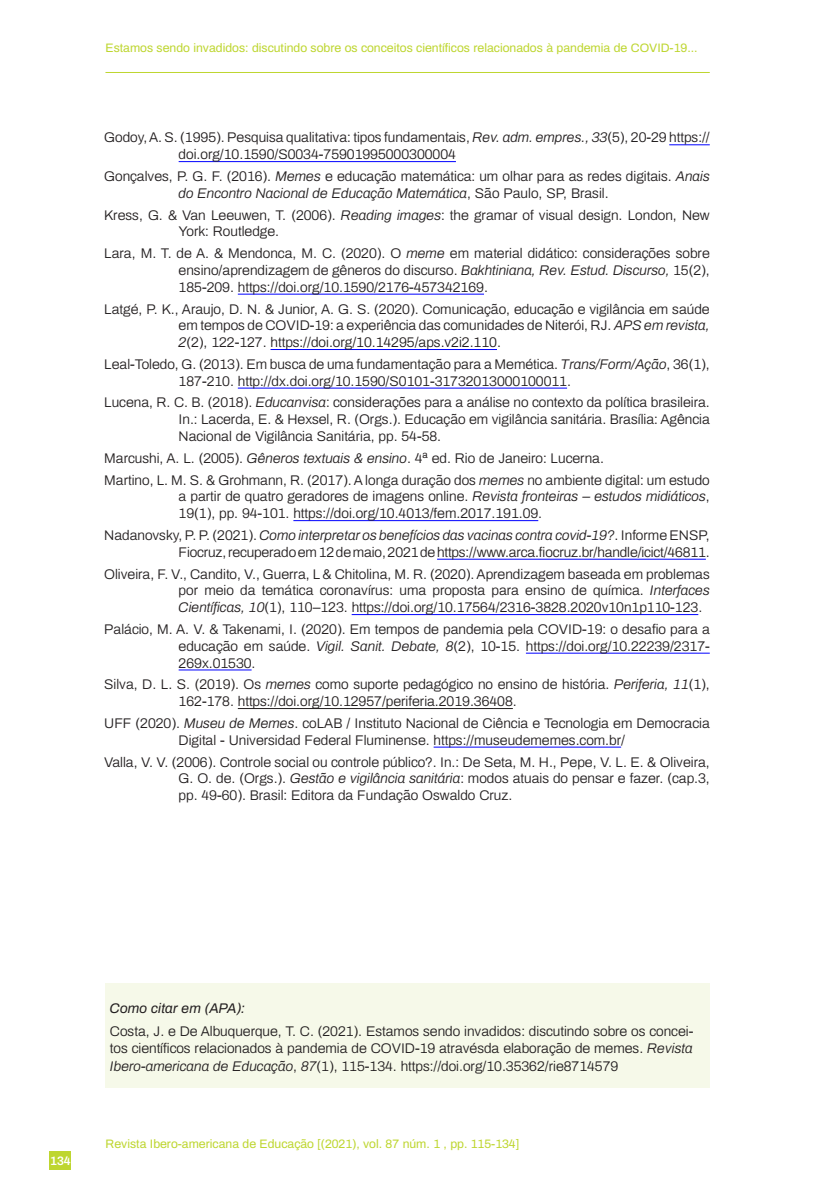
<style>
.page{position:relative;width:819px;height:1191px;background:#fff}
.page>*{position:absolute;margin:0;border:0;box-sizing:border-box;transform-origin:0 0}
.RIE_TextoBibliografí{font:300 14px/16.8px "Archivo";color:#231f20;text-align:justify}
.RIE_ComoCitar{font:300 14px/17.5px "Archivo";color:#231f20;text-align:justify}
.RIE_ComoCitar-2{font:italic 14px "Archivo";color:#231f20}
.t1{font:12.25px "Archivo";color:#bed630}
.t2{font:600 12.25px "Archivo";color:#fff}
.s1{font-style:italic}
</style>
<div class="page">
<hr style="left:105px;top:72px;width:604px;height:1px;background:#bed630">
<div style="left:50px;top:1151px;width:21px;height:19px;background:#bed630"></div>
<hr style="left:669px;top:144px;width:40px;height:1px;background:#00f">
<hr style="left:179px;top:161px;width:277px;height:1px;background:#00f">
<hr style="left:238px;top:294px;width:246px;height:1px;background:#00f">
<hr style="left:270px;top:349px;width:227px;height:1px;background:#00f">
<hr style="left:238px;top:388px;width:329px;height:1px;background:#00f">
<hr style="left:293px;top:520px;width:245px;height:1px;background:#00f">
<hr style="left:437px;top:559px;width:268px;height:1px;background:#00f">
<hr style="left:351px;top:614px;width:347px;height:1px;background:#00f">
<hr style="left:526px;top:653px;width:183px;height:1px;background:#00f">
<hr style="left:179px;top:669px;width:72px;height:1px;background:#00f">
<hr style="left:238px;top:708px;width:275px;height:1px;background:#231f20">
<hr style="left:433px;top:747px;width:188px;height:1px;background:#00f">
<div style="left:105px;top:983px;width:604px;height:104px;background:#f6f9e9"></div>
<p class="t1" style="left:106px;top:39px;width:593px">Estamos sendo invadidos: discutindo sobre os conceitos científicos relacionados à pandemia de COVID-19...</p>
<p class="RIE_TextoBibliografí" style="left:179px;top:128px;width:532px;text-indent:-74px">Godoy, A. S. (1995). Pesquisa qualitativa: tipos fundamentais, <span class="s1">Rev. adm. empres., 33</span>(5), 20-29 https:// doi.org/10.1590/S0034-75901995000300004</p>
<p class="RIE_TextoBibliografí" style="left:179px;top:167px;width:532px;text-indent:-74px">Gonçalves, P. G. F. (2016). <span class="s1">Memes</span> e educação matemática: um olhar para as redes digitais. <span class="s1">Anais do Encontro Nacional de Educação Matemática</span>, São Paulo, SP, Brasil.</p>
<p class="RIE_TextoBibliografí" style="left:179px;top:205px;width:532px;text-indent:-74px">Kress, G. &amp; Van Leeuwen, T. (2006). <span class="s1">Reading images</span>: the gramar of visual design. London, New<br>York: Routledge.</p>
<p class="RIE_TextoBibliografí" style="left:179px;top:244px;width:532px;text-indent:-74px">Lara, M. T. de A. &amp; Mendonca, M. C. (2020). O <span class="s1">meme</span> em material didático: considerações sobre ensino/aprendizagem de gêneros do discurso. <span class="s1">Bakhtiniana, Rev. Estud. Discurso,</span> 15(2), 185-209. https://doi.org/10.1590/2176-457342169.</p>
<p class="RIE_TextoBibliografí" style="left:179px;top:299px;width:532px;text-indent:-74px">Latgé, P. K., Araujo, D. N. &amp; Junior, A. G. S. (2020). Comunicação, educação e vigilância em saúde em tempos de COVID-19: a experiência das comunidades de Niterói, RJ. <span class="s1">APS em revista, 2</span>(2), 122-127. https://doi.org/10.14295/aps.v2i2.110.</p>
<p class="RIE_TextoBibliografí" style="left:179px;top:355px;width:532px;text-indent:-74px">Leal-Toledo, G. (2013). Em busca de uma fundamentação para a Memética. <span class="s1">Trans/Form/Ação</span>, 36(1),<br>187-210. http://dx.doi.org/10.1590/S0101-31732013000100011.</p>
<p class="RIE_TextoBibliografí" style="left:179px;top:393px;width:532px;text-indent:-74px">Lucena, R. C. B. (2018). <span class="s1">Educanvisa</span>: considerações para a análise no contexto da política brasileira.<br>In.: Lacerda, E. &amp; Hexsel, R. (Orgs.). Educação em vigilância sanitária. Brasília: Agência Nacional de Vigilância Sanitária, pp. 54-58.</p>
<p class="RIE_TextoBibliografí" style="left:104px;top:449px;width:501px">Marcushi, A. L. (2005). <span class="s1">Gêneros textuais &amp; ensino</span>. 4ª ed. Rio de Janeiro: Lucerna.</p>
<p class="RIE_TextoBibliografí" style="left:179px;top:470px;width:532px;text-indent:-74px">Martino, L. M. S. &amp; Grohmann, R. (2017). A longa duração dos <span class="s1">memes</span> no ambiente digital: um estudo a partir de quatro geradores de imagens online. <span class="s1">Revista fronteiras – estudos midiáticos</span>, 19(1), pp. 94-101. https://doi.org/10.4013/fem.2017.191.09.</p>
<p class="RIE_TextoBibliografí" style="left:104px;top:526px;width:607px;text-align:right">Nadanovsky, P. P. (2021). <span class="s1">Como interpretar os benefícios das vacinas contra covid-19?</span>. Informe ENSP,<br>Fiocruz, recuperado em 12 de maio, 2021 de https://www.arca.fiocruz.br/handle/icict/46811.</p>
<p class="RIE_TextoBibliografí" style="left:179px;top:564px;width:532px;text-indent:-74px">Oliveira, F. V., Candito, V., Guerra, L &amp; Chitolina, M. R. (2020). Aprendizagem baseada em problemas por meio da temática coronavírus: uma proposta para ensino de química. <span class="s1">Interfaces Científicas, 10</span>(1), 110–123. https://doi.org/10.17564/2316-3828.2020v10n1p110-123.</p>
<p class="RIE_TextoBibliografí" style="left:179px;top:620px;width:532px;text-indent:-74px">Palácio, M. A. V. &amp; Takenami, I. (2020). Em tempos de pandemia pela COVID-19: o desafio para a educação em saúde. <span class="s1">Vigil. Sanit. Debate, 8</span>(2), 10-15. https://doi.org/10.22239/2317- 269x.01530.</p>
<p class="RIE_TextoBibliografí" style="left:179px;top:675px;width:532px;text-indent:-74px">Silva, D. L. S. (2019). Os <span class="s1">memes</span> como suporte pedagógico no ensino de história. <span class="s1">Periferia, 11</span>(1),<br>162-178. https://doi.org/10.12957/periferia.2019.36408.</p>
<p class="RIE_TextoBibliografí" style="left:179px;top:713px;width:532px;text-indent:-74px">UFF (2020). <span class="s1">Museu de Memes</span>. coLAB / Instituto Nacional de Ciência e Tecnologia em Democracia<br>Digital - Universidad Federal Fluminense. https://museudememes.com.br/</p>
<p class="RIE_TextoBibliografí" style="left:179px;top:752px;width:532px;text-indent:-74px">Valla, V. V. (2006). Controle social ou controle público?. In.: De Seta, M. H., Pepe, V. L. E. &amp; Oliveira, G. O. de. (Orgs.). <span class="s1">Gestão e vigilância sanitária</span>: modos atuais do pensar e fazer. (cap.3, pp. 49-60). Brasil: Editora da Fundação Oswaldo Cruz.</p>
<p class="t2" style="left:50px;top:1152px;width:22px">134</p>
<p class="RIE_ComoCitar-2" style="left:110px;top:998px;width:137px">Como citar em (APA):</p>
<p class="RIE_ComoCitar" style="left:110px;top:1021px;width:585px">Costa, J. e De Albuquerque, T. C. (2021). Estamos sendo invadidos: discutindo sobre os concei&shy;tos científicos relacionados à pandemia de COVID-19 atravésda elaboração de memes. <span class="s1">Revista Ibero-americana de Educação</span>, <span class="s1">87</span>(1), 115-134. https://doi.org/10.35362/rie8714579</p>
<p class="t1" style="left:106px;top:1135px;width:415px">Revista Ibero-americana de Educação [(2021), vol. 87 núm. 1 , pp. 115-134]</p>
</div>
